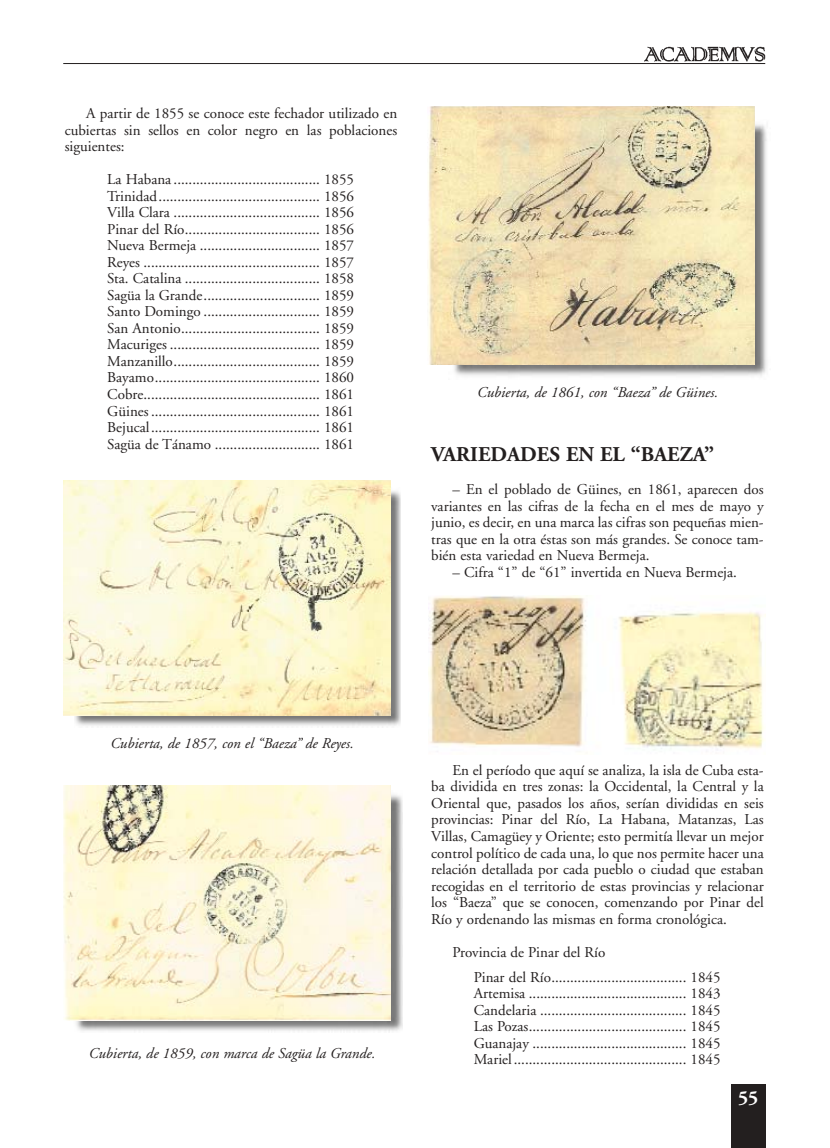
<style>
.page{position:relative;width:830px;height:1148px;background:#fff}
.page>*{position:absolute;margin:0;border:0;box-sizing:border-box;transform-origin:0 0}
.t1{font:700 21px "Adobe Garamond";color:#231f1f}
.t2{font:700 19.5px "Adobe Garamond";color:#fff}
.t3{font:15px/16.5px "Adobe Garamond";color:#231f1f;text-align:justify}
.t4{font:italic 15px "Adobe Garamond";color:#231f1f}
</style>
<div class="page">
<div style="left:731px;top:1084px;width:34px;height:63px;background:#231f1f"></div>
<img style="left:644px;top:46px;width:122px;height:16px">
<hr style="left:63px;top:63px;width:702px;height:1px;background:#231f1f">
<img style="left:75px;top:491px;width:325px;height:236px">
<img style="left:63px;top:481px;width:328px;height:234px">
<img style="left:74px;top:794px;width:328px;height:238px">
<img style="left:63px;top:785px;width:328px;height:235px">
<img style="left:448px;top:119px;width:319px;height:257px">
<img style="left:428px;top:106px;width:326px;height:258px">
<img style="left:428px;top:595px;width:336px;height:155px">
<p class="t3" style="left:65px;top:107px;width:334px;text-indent:21px">A partir de 1855 se conoce este fechador utilizado en cubiertas sin sellos en color negro en las poblaciones siguientes:</p>
<p class="t3" style="left:107px;top:173px;width:248px">La Habana ....................................... 1855<br>Trinidad........................................... 1856<br>Villa Clara ....................................... 1856<br>Pinar del Río.................................... 1856<br>Nueva Bermeja ................................ 1857<br>Reyes ............................................... 1857<br>Sta. Catalina .................................... 1858<br>Sagüa la Grande............................... 1859<br>Santo Domingo ............................... 1859<br>San Antonio..................................... 1859<br>Macuriges ........................................ 1859<br>Manzanillo....................................... 1859<br>Bayamo............................................ 1860<br>Cobre............................................... 1861<br>Güines ............................................. 1861<br>Bejucal............................................. 1861<br>Sagüa de Tánamo ............................ 1861</p>
<p class="t4" style="left:477px;top:386px;width:242px">Cubierta, de 1861, con “Baeza” de Güines.</p>
<h1 class="t1" style="left:431px;top:446px;width:284px">VARIEDADES EN EL “BAEZA”</h1>
<p class="t3" style="left:431px;top:483px;width:334px;text-indent:21px">– En el poblado de Güines, en 1861, aparecen dos variantes en las cifras de la fecha en el mes de mayo y junio, es decir, en una marca las cifras son pequeñas mien&shy;tras que en la otra éstas son más grandes. Se conoce tam&shy;bién esta variedad en Nueva Bermeja.</p>
<p class="t3" style="left:452px;top:565px;width:286px">– Cifra “1” de “61” invertida en Nueva Bermeja.</p>
<p class="t4" style="left:110px;top:737px;width:245px">Cubierta, de 1857, con el “Baeza” de Reyes.</p>
<p class="t4" style="left:89px;top:1046px;width:288px">Cubierta, de 1859, con marca de Sagüa la Grande.</p>
<p class="t3" style="left:431px;top:763px;width:334px;text-indent:21px">En el período que aquí se analiza, la isla de Cuba esta&shy;ba dividida en tres zonas: la Occidental, la Central y la Oriental que, pasados los años, serían divididas en seis provincias: Pinar del Río, La Habana, Matanzas, Las Villas, Camagüey y Oriente; esto permitía llevar un mejor control político de cada una, lo que nos permite hacer una relación detallada por cada pueblo o ciudad que estaban recogidas en el territorio de estas provincias y relacionar los “Baeza” que se conocen, comenzando por Pinar del Río y ordenando las mismas en forma cronológica.</p>
<p class="t3" style="left:474px;top:940px;width:248px;line-height:25px;text-indent:-21px">Provincia de Pinar del Río<br>Pinar del Río.................................... 1845</p>
<p class="t3" style="left:474px;top:986px;width:248px">Artemisa .......................................... 1843<br>Candelaria ....................................... 1845<br>Las Pozas.......................................... 1845<br>Guanajay ......................................... 1845<br>Mariel .............................................. 1845</p>
<h2 class="t2" style="left:738px;top:1089px;width:22px">55</h2>
</div>
